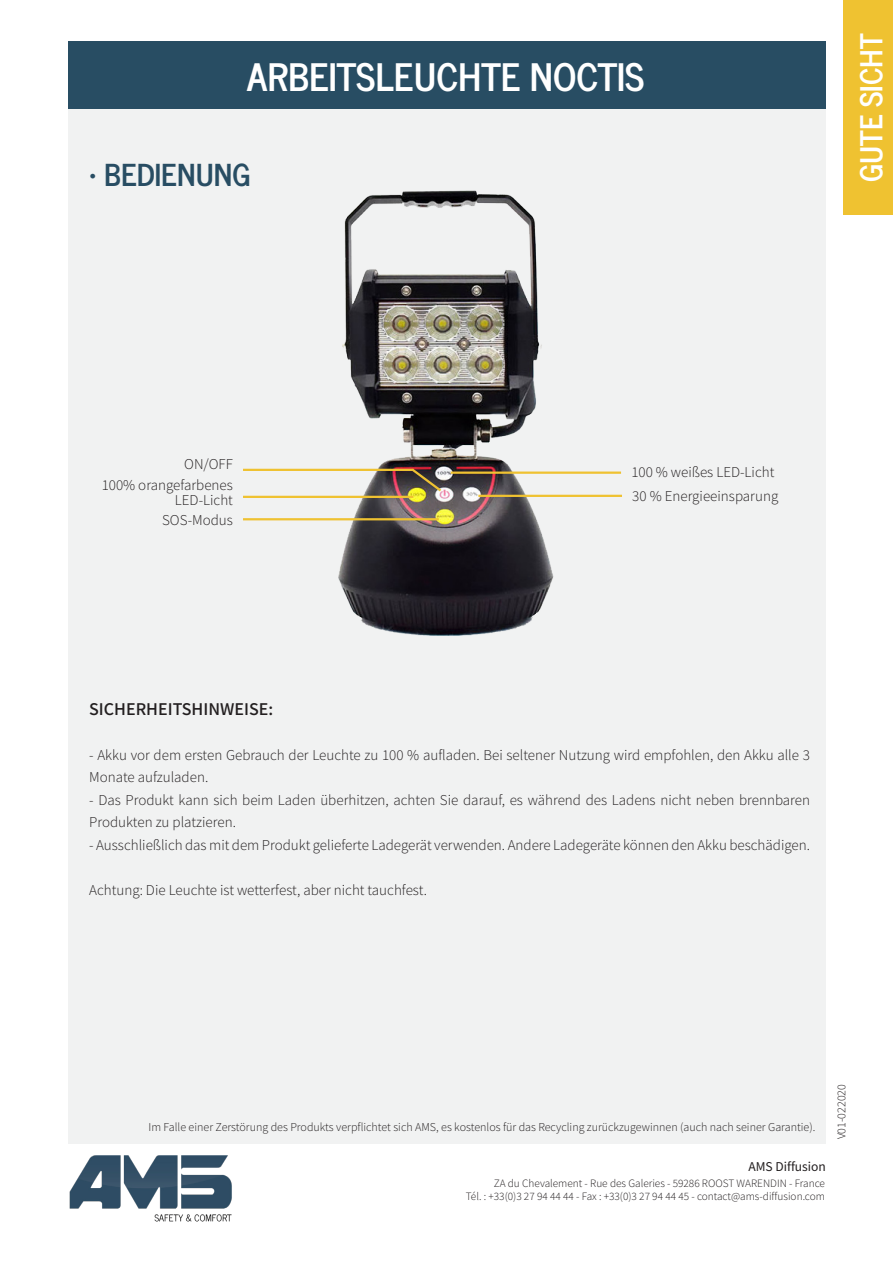
<style>
.page{position:relative;width:893px;height:1263px;background:#fff}
.page>*{position:absolute;margin:0;border:0;box-sizing:border-box;transform-origin:0 0}
.t1{font:700 37.5px "News Cycle";color:#fff}
.t2{font:700 30px "News Cycle";color:#284d63}
.t3{font:700 30px "News Cycle";color:#fff}
.t4{font:500 18px "Mada";color:#231f20}
.t5{font:300 15px/22.5px "Mada";color:#231f20}
.t6{font:13.5px "Mada";color:#231f20}
.t7{font:300 12px "Mada";color:#231f20}
.t8{font:300 11.25px/13.5px "Mada";color:#231f20;text-align:right}
</style>
<div class="page">
<div style="left:68px;top:108px;width:757px;height:1036px;background:#f1f2f2"></div>
<div style="left:68px;top:41px;width:757px;height:67px;background:#284d63"></div>
<div style="left:844px;top:0;width:49px;height:215px;background:#efc231"></div>
<img style="left:69px;top:1155px;width:163px;height:67px">
<img style="left:324px;top:190px;width:243px;height:446px">
<hr style="left:451px;top:471px;width:170px;height:3px;background:#efc231">
<hr style="left:243px;top:496px;width:170px;height:2px;background:#efc231">
<hr style="left:243px;top:469px;width:170px;height:2px;background:#efc231">
<hr style="left:243px;top:518px;width:196px;height:2px;background:#efc231">
<hr style="left:478px;top:495px;width:144px;height:2px;background:#efc231">
<svg style="left:409px;top:466px;width:35px;height:28px"></svg>
<p class="t1" style="left:247px;top:44px;width:399px">ARBEITSLEUCHTE NOCTIS</p>
<p class="t2" style="left:89px;top:148px;width:163px">• BEDIENUNG</p>
<p class="t3" style="left:845px;top:182px;width:150px;rotate:-90deg">GUTE SICHT</p>
<p class="t5" style="left:184px;top:453px;width:50px">ON/OFF</p>
<p class="t5" style="left:102px;top:474px;width:133px">100% orangefarbenes</p>
<p class="t5" style="left:175px;top:489px;width:60px">LED-Licht</p>
<p class="t5" style="left:162px;top:509px;width:72px">SOS-Modus</p>
<p class="t5" style="left:631px;top:461px;width:145px">100 % weißes LED-Licht</p>
<p class="t5" style="left:632px;top:485px;width:147px">30 % Energieeinsparung</p>
<p class="t4" style="left:89px;top:699px;width:185px">SICHERHEITSHINWEISE:</p>
<p class="t5" style="left:89px;top:744px;width:722px">- Akku vor dem ersten Gebrauch der Leuchte zu 100 % aufladen. Bei seltener Nutzung wird empfohlen, den Akku alle 3<br>Monate aufzuladen.</p>
<p class="t5" style="left:89px;top:789px;width:722px">- Das Produkt kann sich beim Laden überhitzen, achten Sie darauf, es während des Ladens nicht neben brennbaren<br>Produkten zu platzieren.</p>
<p class="t5" style="left:89px;top:834px;width:722px">- Ausschließlich das mit dem Produkt gelieferte Ladegerät verwenden. Andere Ladegeräte können den Akku beschädigen.</p>
<p class="t5" style="left:89px;top:879px;width:339px">Achtung: Die Leuchte ist wetterfest, aber nicht tauchfest.</p>
<p class="t7" style="left:148px;top:1121px;width:668px">Im Falle einer Zerstörung des Produkts verpflichtet sich AMS, es kostenlos für das Recycling zurückzugewinnen (auch nach seiner Garantie).</p>
<p class="t6" style="left:748px;top:1159px;width:79px">AMS Diffusion</p>
<p class="t8" style="left:466px;top:1177px;width:361px">ZA du Chevalement - Rue des Galeries - 59286 ROOST WARENDIN - France<br>Tél. : +33(0)3 27 94 44 44 - Fax : +33(0)3 27 94 44 45 - contact@ams-diffusion.com</p>
<p class="t7" style="left:835px;top:1139px;width:57px;rotate:-90deg">V01-022020</p>
</div>
